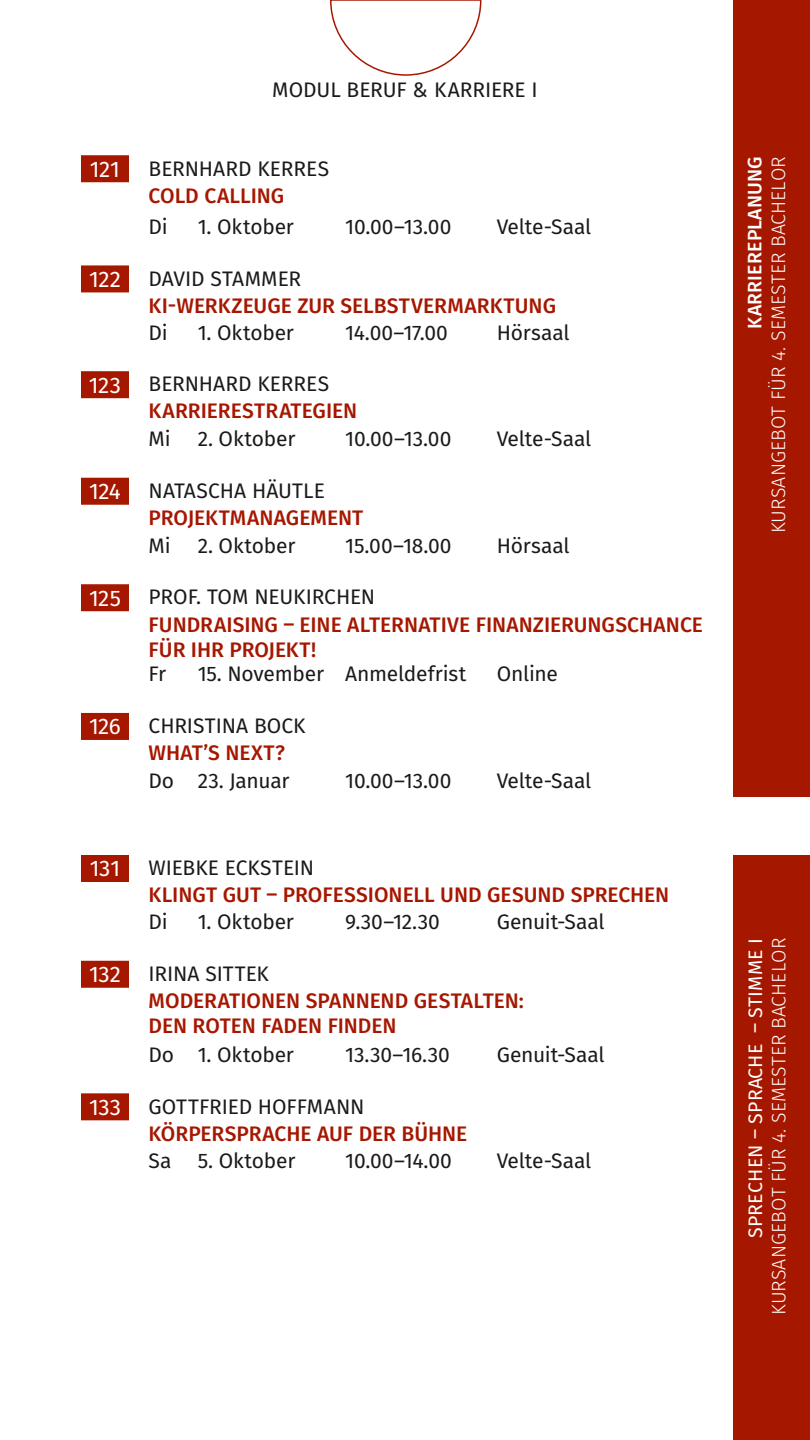
<style>
.page{position:relative;width:810px;height:1440px;background:#fff}
.page>*{position:absolute;margin:0;border:0;box-sizing:border-box;transform-origin:0 0}
.t1{font:22.5px "Fira Sans";letter-spacing:-.01em;color:#fff}
.t2{font:21px/27px "Fira Sans";letter-spacing:-.01em;color:#1a1a1a}
.t3{font:500 21px/27px "Fira Sans";color:#a61700}
.t4{font:300 19.5px "Fira Sans";letter-spacing:.01em;color:#fff}
.t5{font:19.5px "Fira Sans";letter-spacing:.01em;color:#fff}
.t6{font:500 19.5px "Fira Sans";letter-spacing:.01em;color:#fff}
.s1{font-weight:400;font-size:22.5px;color:#fff}
.s2{font-weight:400;color:#1a1a1a}
.s3{font-size:22.5px;color:#fff}
.s4{font-weight:500;color:#a61700}
</style>
<div class="page">
<div style="left:734px;top:855px;width:76px;height:585px;background:#a61700"></div>
<svg style="left:81px;top:155px;width:48px;height:585px"></svg>
<svg style="left:81px;top:855px;width:48px;height:265px"></svg>
<div style="left:734px;top:0;width:76px;height:796px;background:#a61700"></div>
<svg style="left:330px;top:0;width:152px;height:76px"></svg>
<p class="t2" style="left:272px;top:76px;width:267px">MODUL BERUF &amp; KARRIERE I</p>
<p class="t1" style="left:90px;top:153px;width:32px">121</p>
<p class="t2" style="left:149px;top:155px;width:182px">BERNHARD KERRES</p>
<p class="t3" style="left:149px;top:182px;width:137px">COLD CALLING</p>
<p class="t2" style="left:148px;top:213px;width:21px">Di</p>
<p class="t2" style="left:198px;top:213px;width:98px">1. Oktober</p>
<p class="t2" style="left:345px;top:213px;width:108px">10.00–13.00</p>
<p class="t2" style="left:497px;top:213px;width:96px">Velte-Saal</p>
<p class="t3" style="left:149px;top:265px;width:409px;text-indent:-59px"><span class="s1">122</span> <span class="s2">DAVID STAMMER<br></span>KI-WERKZEUGE ZUR SELBSTVERMARKTUNG</p>
<p class="t2" style="left:148px;top:319px;width:21px">Di</p>
<p class="t2" style="left:198px;top:319px;width:98px">1. Oktober</p>
<p class="t2" style="left:345px;top:319px;width:104px">14.00–17.00</p>
<p class="t2" style="left:497px;top:319px;width:74px">Hörsaal</p>
<p class="t3" style="left:149px;top:371px;width:210px;text-indent:-60px"><span class="s1">123</span> <span class="s2">BERNHARD KERRES<br></span>KARRIERESTRATEGIEN</p>
<p class="t2" style="left:148px;top:425px;width:24px">Mi</p>
<p class="t2" style="left:198px;top:425px;width:99px">2. Oktober</p>
<p class="t2" style="left:345px;top:425px;width:108px">10.00–13.00</p>
<p class="t2" style="left:497px;top:425px;width:96px">Velte-Saal</p>
<p class="t3" style="left:149px;top:477px;width:216px;text-indent:-59px"><span class="s1">124</span> <span class="s2">NATASCHA HÄUTLE<br></span>PROJEKTMANAGEMENT</p>
<p class="t2" style="left:148px;top:532px;width:24px">Mi</p>
<p class="t2" style="left:198px;top:532px;width:99px">2. Oktober</p>
<p class="t2" style="left:345px;top:532px;width:108px">15.00–18.00</p>
<p class="t2" style="left:497px;top:532px;width:74px">Hörsaal</p>
<p class="t3" style="left:149px;top:584px;width:556px;text-indent:-60px"><span class="s1">125</span> <span class="s2">PROF. TOM NEUKIRCHEN<br></span>FUNDRAISING – EINE ALTERNATIVE FINANZIERUNGSCHANCE</p>
<p class="t3" style="left:149px;top:636px;width:169px">FÜR IHR PROJEKT!</p>
<p class="t2" style="left:148px;top:661px;width:19px">Fr</p>
<p class="t2" style="left:198px;top:661px;width:270px">15. November Anmeldefrist</p>
<p class="t2" style="left:497px;top:661px;width:63px">Online</p>
<p class="t2" style="left:149px;top:712px;width:159px;text-indent:-60px"><span class="s3">126</span> CHRISTINA BOCK<br><span class="s4">WHAT’S NEXT?</span></p>
<p class="t2" style="left:148px;top:767px;width:143px">Do 23. Januar</p>
<p class="t2" style="left:345px;top:767px;width:108px">10.00–13.00</p>
<p class="t2" style="left:497px;top:767px;width:96px">Velte-Saal</p>
<p class="t1" style="left:90px;top:853px;width:32px">131</p>
<p class="t2" style="left:149px;top:854px;width:167px">WIEBKE ECKSTEIN</p>
<p class="t3" style="left:149px;top:881px;width:522px">KLINGT GUT – PROFESSIONELL UND GESUND SPRECHEN</p>
<p class="t2" style="left:148px;top:908px;width:21px">Di</p>
<p class="t2" style="left:198px;top:908px;width:98px">1. Oktober</p>
<p class="t2" style="left:345px;top:908px;width:96px">9.30–12.30</p>
<p class="t2" style="left:497px;top:908px;width:109px">Genuit-Saal</p>
<p class="t3" style="left:149px;top:960px;width:377px;text-indent:-59px"><span class="s1">132</span> <span class="s2">IRINA SITTEK<br></span>MODERATIONEN SPANNEND GESTALTEN:</p>
<p class="t3" style="left:149px;top:1012px;width:249px">DEN ROTEN FADEN FINDEN</p>
<p class="t2" style="left:148px;top:1041px;width:147px">Do 1. Oktober</p>
<p class="t2" style="left:345px;top:1041px;width:106px">13.30–16.30</p>
<p class="t2" style="left:497px;top:1041px;width:109px">Genuit-Saal</p>
<p class="t3" style="left:149px;top:1093px;width:320px;text-indent:-60px"><span class="s1">133</span> <span class="s2">GOTTFRIED HOFFMANN<br></span>KÖRPERSPRACHE AUF DER BÜHNE</p>
<p class="t2" style="left:148px;top:1148px;width:149px">Sa 5. Oktober</p>
<p class="t2" style="left:345px;top:1148px;width:108px">10.00–14.00</p>
<p class="t2" style="left:497px;top:1148px;width:96px">Velte-Saal</p>
<p class="t6" style="left:741px;top:329px;width:174px;rotate:-90deg">KARRIEREPLANUNG</p>
<p class="t4" style="left:765px;top:533px;width:379px;rotate:-90deg">KURSANGEBOT FÜR 4. SEMESTER BACHELOR</p>
<p class="t5" style="left:742px;top:1238px;width:301px;rotate:-90deg">SPRECHEN – SPRACHE – STIMME I</p>
<p class="t4" style="left:765px;top:1315px;width:379px;rotate:-90deg">KURSANGEBOT FÜR 4. SEMESTER BACHELOR</p>
</div>
